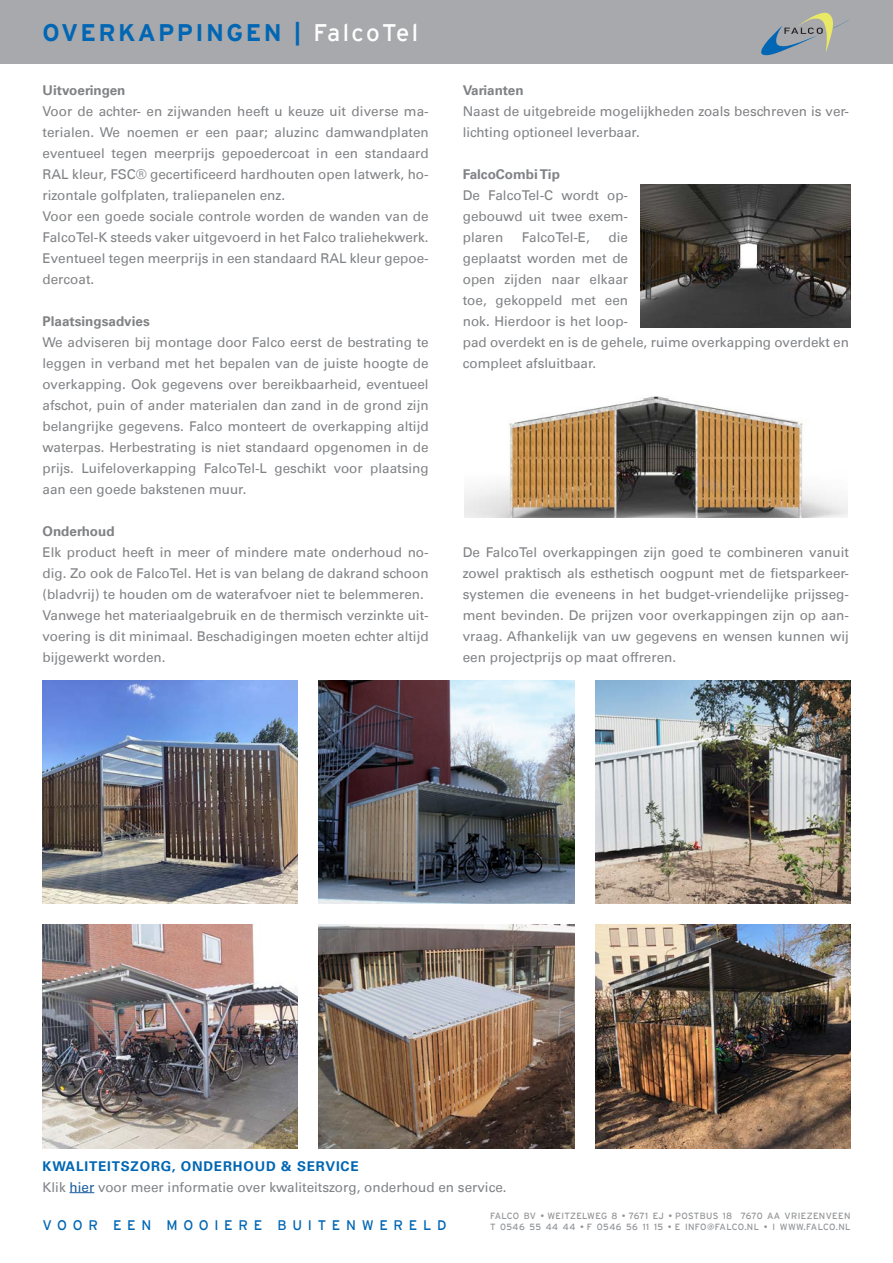
<style>
.page{position:relative;width:893px;height:1263px;background:#fff}
.page>*{position:absolute;margin:0;border:0;box-sizing:border-box;transform-origin:0 0}
.Normaal{font:700 24px "Interstate";letter-spacing:.1em;color:#0166b3}
.t1{font:13.8px "Interstate";letter-spacing:.41em;color:#0166b3}
.t2{font:13.5px/21px "Univers LT";color:#808285;text-align:justify}
.t3{font:700 13.5px "Univers LT";color:#808285}
.t4{font:700 13.5px "Univers LT";letter-spacing:.06em;color:#0166b3}
.t5{font:9px "Interstate";letter-spacing:.04em;color:#939598}
.s1{font-weight:400;color:#fff}
.s2{color:#175d9e}
</style>
<div class="page">
<img style="left:595px;top:680px;width:255px;height:224px">
<svg style="left:70px;top:1192px;width:24px;height:1px"></svg>
<img style="left:43px;top:925px;width:255px;height:223px">
<img style="left:595px;top:925px;width:255px;height:223px">
<img style="left:319px;top:925px;width:255px;height:223px">
<div style="left:0;top:0;width:893px;height:64px;background:#a8a9ad"></div>
<svg style="left:761px;top:12px;width:88px;height:44px"></svg>
<img style="left:319px;top:680px;width:255px;height:224px">
<img style="left:641px;top:185px;width:209px;height:142px">
<img style="left:464px;top:396px;width:384px;height:121px">
<img style="left:43px;top:680px;width:255px;height:224px">
<p class="Normaal" style="left:43px;top:19px;width:377px">OVERKAPPINGEN | <span class="s1">FalcoTel</span></p>
<p class="t3" style="left:43px;top:82px;width:84px">Uitvoeringen</p>
<p class="t2" style="left:43px;top:101px;width:388px">Voor de achter- en zijwanden heeft u keuze uit diverse ma&shy;terialen. We noemen er een paar; aluzinc damwandplaten eventueel tegen meerprijs gepoedercoat in een standaard RAL kleur, FSC® gecertificeerd hardhouten open latwerk, ho&shy;rizontale golfplaten, traliepanelen enz.</p>
<p class="t2" style="left:43px;top:206px;width:388px">Voor een goede sociale controle worden de wanden van de FalcoTel-K steeds vaker uitgevoerd in het Falco traliehekwerk.<br>Eventueel tegen meerprijs in een standaard RAL kleur gepoe&shy;dercoat.</p>
<p class="t3" style="left:43px;top:313px;width:109px">Plaatsingsadvies</p>
<p class="t2" style="left:43px;top:332px;width:388px">We adviseren bij montage door Falco eerst de bestrating te leggen in verband met het bepalen van de juiste hoogte de overkapping. Ook gegevens over bereikbaarheid, eventueel afschot, puin of ander materialen dan zand in de grond zijn belangrijke gegevens. Falco monteert de overkapping altijd waterpas. Herbestrating is niet standaard opgenomen in de prijs. Luifeloverkapping FalcoTel-L geschikt voor plaatsing aan een goede bakstenen muur.</p>
<p class="t3" style="left:43px;top:523px;width:74px">Onderhoud</p>
<p class="t2" style="left:43px;top:542px;width:388px">Elk product heeft in meer of mindere mate onderhoud no&shy;dig. Zo ook de FalcoTel. Het is van belang de dakrand schoon (bladvrij) te houden om de waterafvoer niet te belemmeren.</p>
<p class="t2" style="left:43px;top:605px;width:388px">Vanwege het materiaalgebruik en de thermisch verzinkte uit&shy;voering is dit minimaal. Beschadigingen moeten echter altijd bijgewerkt worden.</p>
<p class="t3" style="left:463px;top:82px;width:62px">Varianten</p>
<p class="t2" style="left:463px;top:101px;width:388px">Naast de uitgebreide mogelijkheden zoals beschreven is ver&shy;lichting optioneel leverbaar.</p>
<p class="t3" style="left:463px;top:166px;width:99px">FalcoCombi Tip</p>
<p class="t2" style="left:463px;top:185px;width:167px">De FalcoTel-C wordt op&shy;gebouwd uit twee exem&shy;plaren</p>
<p class="t2" style="left:522px;top:227px;width:69px">FalcoTel-E,</p>
<p class="t2" style="left:463px;top:227px;width:388px;text-align:left;text-indent:146px">die<br>geplaatst worden met de<br>open zijden naar elkaar<br>toe, gekoppeld met een<br>nok. Hierdoor is het loop-<br>pad overdekt en is de gehele, ruime overkapping overdekt en compleet afsluitbaar.</p>
<p class="t2" style="left:463px;top:542px;width:388px">De FalcoTel overkappingen zijn goed te combineren vanuit zowel praktisch als esthetisch oogpunt met de fietsparkeer&shy;systemen die eveneens in het budget-vriendelijke prijsseg&shy;ment bevinden. De prijzen voor overkappingen zijn op aan&shy;vraag. Afhankelijk van uw gegevens en wensen kunnen wij een projectprijs op maat offreren.</p>
<p class="t4" style="left:43px;top:1158px;width:318px">KWALITEITSZORG, ONDERHOUD &amp; SERVICE</p>
<p class="t2" style="left:43px;top:1176px;width:466px">Klik <span class="s2">hier</span> voor meer informatie over kwaliteitszorg, onderhoud en service.</p>
<p class="t5" style="left:490px;top:1211px;width:362px">FALCO BV • WEITZELWEG 8 • 7671 EJ • POSTBUS 18 7670 AA VRIEZENVEEN</p>
<p class="t1" style="left:43px;top:1217px;width:405px">VOOR EEN MOOIERE BUITENWERELD</p>
<p class="t5" style="left:490px;top:1222px;width:362px">T 0546 55 44 44 • F 0546 56 11 15 • E INFO@FALCO.NL • I WWW.FALCO.NL</p>
</div>
